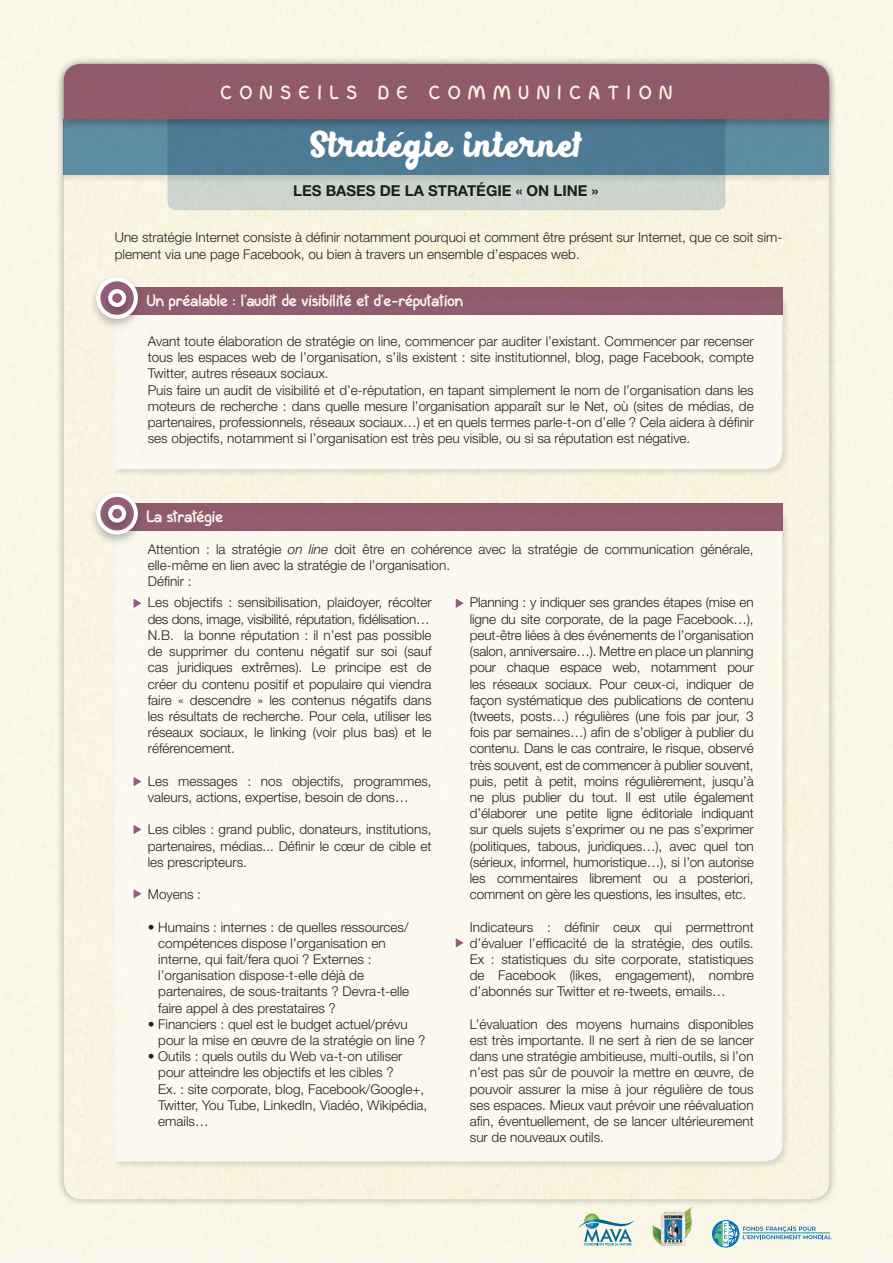
<style>
.page{position:relative;width:893px;height:1263px;background:#fff}
.page>*{position:absolute;margin:0;border:0;box-sizing:border-box;transform-origin:0 0}
.t1{font:36px "Black Fat";color:#fff}
.t2{font:700 22.5px "In Colhua";letter-spacing:.35em;color:#fff}
.t3{font:700 19.5px "In Colhua";color:#fff}
.t4{font:700 15px "Helvetica Neue";color:#231f20}
.t5{font:300 13.5px/16.2px "Helvetica Neue";color:#231f20;text-align:justify}
.s1{font-style:italic}
</style>
<div class="page">
<div style="left:0;top:0;width:892px;height:1261px;background:#fbf7e9"></div>
<div style="left:56px;top:56px;width:781px;height:1151px;background:#231f20;opacity:.25"></div>
<div style="left:64px;top:183px;width:765px;height:1016px;background:#f9f4e0"></div>
<div style="left:59px;top:118px;width:775px;height:65px;background:#231f20;opacity:.1"></div>
<div style="left:64px;top:119px;width:765px;height:55px;background:#5e8da3"></div>
<div style="left:113px;top:297px;width:677px;height:180px;background:#231f20;opacity:.25"></div>
<div style="left:115px;top:315px;width:667px;height:154px;background:#fbf9ee"></div>
<div style="left:113px;top:512px;width:677px;height:657px;background:#231f20;opacity:.25"></div>
<div style="left:115px;top:530px;width:667px;height:631px;background:#fbf9ee"></div>
<div style="left:117px;top:287px;width:665px;height:28px;background:#915c6f"></div>
<div style="left:117px;top:503px;width:665px;height:27px;background:#915c70"></div>
<div style="left:89px;top:274px;width:57px;height:57px;background:#231f20;opacity:.3"></div>
<svg style="left:98px;top:279px;width:38px;height:38px"></svg>
<div style="left:96px;top:277px;width:42px;height:42px;border:4px solid #fff;border-radius:50%"></div>
<div style="left:100px;top:286px;width:34px;height:33px;background:#231f20;opacity:.3"></div>
<div style="left:110px;top:291px;width:14px;height:14px;background:#945f79;border-radius:50%"></div>
<div style="left:108px;top:289px;width:18px;height:18px;border:4px solid #fff;border-radius:50%"></div>
<div style="left:89px;top:489px;width:57px;height:58px;background:#231f20;opacity:.3"></div>
<svg style="left:98px;top:495px;width:38px;height:37px"></svg>
<div style="left:96px;top:493px;width:42px;height:41px;border:4px solid #fff;border-radius:50%"></div>
<div style="left:100px;top:501px;width:34px;height:34px;background:#231f20;opacity:.3"></div>
<div style="left:110px;top:507px;width:14px;height:14px;background:#945f79;border-radius:50%"></div>
<div style="left:108px;top:505px;width:18px;height:18px;border:4px solid #fff;border-radius:50%"></div>
<svg style="left:131px;top:595px;width:15px;height:17px"></svg>
<svg style="left:453px;top:595px;width:15px;height:17px"></svg>
<svg style="left:453px;top:935px;width:15px;height:17px"></svg>
<svg style="left:131px;top:773px;width:15px;height:17px"></svg>
<svg style="left:131px;top:821px;width:15px;height:17px"></svg>
<svg style="left:131px;top:886px;width:15px;height:17px"></svg>
<svg style="left:168px;top:132px;width:557px;height:78px;background:#85a1ac"></svg>
<div style="left:56px;top:60px;width:781px;height:72px;background:#231f20;opacity:.3"></div>
<div style="left:64px;top:64px;width:765px;height:55px;background:#905a6a"></div>
<svg style="left:578px;top:1213px;width:56px;height:32px;background:#b6d0cd"></svg>
<img style="left:652px;top:1204px;width:42px;height:42px">
<svg style="left:712px;top:1220px;width:119px;height:28px;background:#c6dbdb"></svg>
<hr style="left:743px;top:1232px;width:86px;height:1px;background:#1d919e">
<h2 class="t2" style="left:221px;top:81px;width:453px">CONSEILS DE COMMUNICATION</h2>
<p class="t1" style="left:310px;top:122px;width:276px">Stratégie internet</p>
<p class="t4" style="left:293px;top:181px;width:307px">LES BASES DE LA STRATÉGIE « ON LINE »</p>
<p class="t5" style="left:115px;top:229px;width:669px">Une stratégie Internet consiste à définir notamment pourquoi et comment être présent sur Internet, que ce soit sim&shy;plement via une page Facebook, ou bien à travers un ensemble d’espaces web.</p>
<h3 class="t3" style="left:147px;top:290px;width:318px">Un préalable : l’audit de visibilité et d’e-réputation</h3>
<p class="t5" style="left:148px;top:333px;width:607px">Avant toute élaboration de stratégie on line, commencer par auditer l’existant. Commencer par recenser tous les espaces web de l’organisation, s’ils existent : site institutionnel, blog, page Facebook, compte Twitter, autres réseaux sociaux.</p>
<p class="t5" style="left:148px;top:381px;width:607px">Puis faire un audit de visibilité et d’e-réputation, en tapant simplement le nom de l’organisation dans les moteurs de recherche : dans quelle mesure l’organisation apparaît sur le Net, où (sites de médias, de partenaires, professionnels, réseaux sociaux…) et en quels termes parle-t-on d’elle ? Cela aidera à définir ses objectifs, notamment si l’organisation est très peu visible, ou si sa réputation est négative.</p>
<h3 class="t3" style="left:147px;top:506px;width:78px">La stratégie</h3>
<p class="t5" style="left:148px;top:541px;width:607px">Attention : la stratégie <span class="s1">on line</span> doit être en cohérence avec la stratégie de communication générale, elle-même en lien avec la stratégie de l’organisation.</p>
<p class="t5" style="left:148px;top:573px;width:45px">Définir :</p>
<p class="t5" style="left:148px;top:594px;width:285px">Les objectifs : sensibilisation, plaidoyer, récolter des dons, image, visibilité, réputation, fidélisation…</p>
<p class="t5" style="left:148px;top:627px;width:285px">N.B. la bonne réputation : il n’est pas possible de supprimer du contenu négatif sur soi (sauf cas juridiques extrêmes). Le principe est de créer du contenu positif et populaire qui viendra faire « descendre » les contenus négatifs dans les résultats de recherche. Pour cela, utiliser les réseaux sociaux, le linking (voir plus bas) et le référencement.</p>
<p class="t5" style="left:148px;top:772px;width:285px">Les messages : nos objectifs, programmes, valeurs, actions, expertise, besoin de dons…</p>
<p class="t5" style="left:148px;top:821px;width:285px">Les cibles : grand public, donateurs, institutions, partenaires, médias... Définir le cœur de cible et les prescripteurs.</p>
<p class="t5" style="left:148px;top:886px;width:55px">Moyens :</p>
<p class="t5" style="left:158px;top:918px;width:253px;text-align:left;text-indent:-11px">• Humains : internes : de quelles ressources/ compétences dispose l’organisation en interne, qui fait/fera quoi ? Externes : l’organisation dispose-t-elle déjà de partenaires, de sous-traitants ? Devra-t-elle faire appel à des prestataires ?</p>
<p class="t5" style="left:158px;top:1015px;width:269px;text-indent:-11px">• Financiers : quel est le budget actuel/prévu pour la mise en œuvre de la stratégie on line ?</p>
<p class="t5" style="left:158px;top:1048px;width:271px;text-align:left;text-indent:-11px">• Outils : quels outils du Web va-t-on utiliser pour atteindre les objectifs et les cibles ?<br>Ex. : site corporate, blog, Facebook/Google+, Twitter, You Tube, LinkedIn, Viadéo, Wikipédia, emails…</p>
<p class="t5" style="left:470px;top:594px;width:285px">Planning : y indiquer ses grandes étapes (mise en ligne du site corporate, de la page Facebook…), peut-être liées à des événements de l’organisation (salon, anniversaire…). Mettre en place un planning pour chaque espace web, notamment pour les réseaux sociaux. Pour ceux-ci, indiquer de façon systématique des publications de contenu (tweets, posts…) régulières (une fois par jour, 3 fois par semaines…) afin de s’obliger à publier du contenu. Dans le cas contraire, le risque, observé très souvent, est de commencer à publier souvent, puis, petit à petit, moins régulièrement, jusqu’à ne plus publier du tout. Il est utile également d’élaborer une petite ligne éditoriale indiquant sur quels sujets s’exprimer ou ne pas s’exprimer (politiques, tabous, juridiques…), avec quel ton (sérieux, informel, humoristique…), si l’on autorise les commentaires librement ou a posteriori, comment on gère les questions, les insultes, etc.</p>
<p class="t5" style="left:470px;top:918px;width:285px">Indicateurs : définir ceux qui permettront d’évaluer l’efficacité de la stratégie, des outils.<br>Ex : statistiques du site corporate, statistiques de Facebook (likes, engagement), nombre d’abonnés sur Twitter et re-tweets, emails…</p>
<p class="t5" style="left:470px;top:1015px;width:285px">L’évaluation des moyens humains disponibles est très importante. Il ne sert à rien de se lancer dans une stratégie ambitieuse, multi-outils, si l’on n’est pas sûr de pouvoir la mettre en œuvre, de pouvoir assurer la mise à jour régulière de tous ses espaces. Mieux vaut prévoir une réévaluation afin, éventuellement, de se lancer ultérieurement sur de nouveaux outils.</p>
</div>
